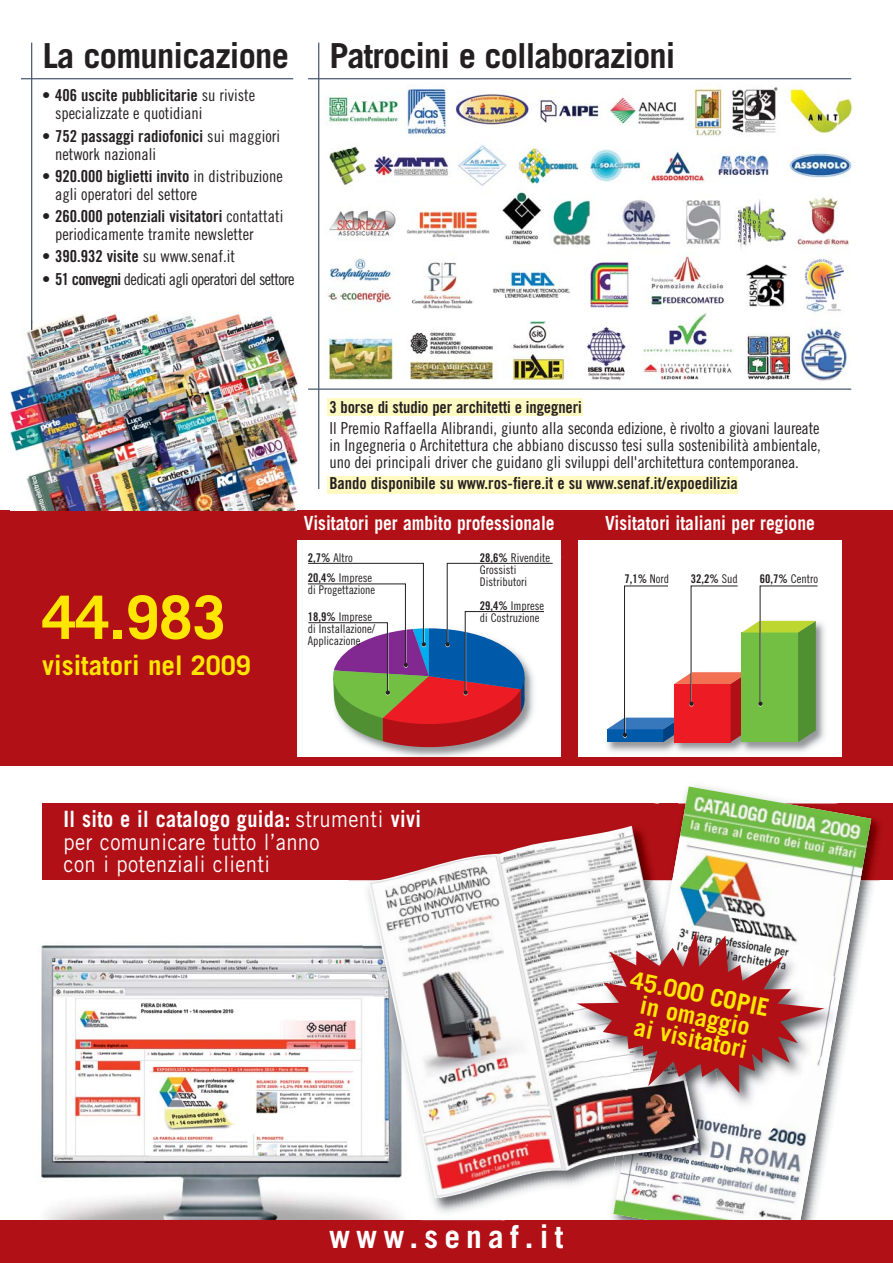
<style>
.page{position:relative;width:893px;height:1263px;background:#fff}
.page>*{position:absolute;margin:0;border:0;box-sizing:border-box;transform-origin:0 0}
.t1{font:700 60px "Trade Gothic";color:#ffe600}
.t2{font:700 34.5px "Trade Gothic";letter-spacing:-.03em;color:#231f20}
.t3{font:700 31.5px "Trade Gothic";letter-spacing:.195em;color:#fff}
.t4{font:700 27px "Trade Gothic";color:#ffe600}
.t5{font:700 24.3px/22.5px "Trade Gothic";color:#ffe600;text-align:center}
.t6{font:22.5px/22.5px "Trade Gothic";letter-spacing:.02em;color:#fff;scale:.9 1}
.t7{font:700 19.5px "Trade Gothic";color:#fff;scale:.9 1}
.t8{font:16.5px/17.2px "Trade Gothic Cond Eighteen";color:#231f20;text-align:justify}
.t9{font:16.5px "Trade Gothic Bold Cond Twenty";color:#231f20}
.t10{font:16.5px "Trade Gothic Cond Eighteen";letter-spacing:-.04em;color:#231f20}
.t11{font:12px/12px "Trade Gothic Cond Eighteen";color:#231f20}
.t12{font:12px "Trade Gothic Bold Cond Twenty";color:#231f20}
.s1{font-family:"Trade Gothic Cond Eighteen"}
.s2{font-family:"Trade Gothic Bold Cond Twenty"}
.s3{font-weight:700}
</style>
<div class="page">
<img style="left:325px;top:87px;width:530px;height:294px">
<div style="left:0;top:510px;width:892px;height:255px;background:#b01016"></div>
<div style="left:578px;top:510px;width:264px;height:255px;background:#fff"></div>
<img style="left:587px;top:622px;width:261px;height:144px">
<img style="left:41px;top:945px;width:308px;height:275px">
<div style="left:42px;top:804px;width:850px;height:76px;background:#b01016"></div>
<div style="left:327px;top:399px;width:255px;height:17px;background:#fffac2"></div>
<div style="left:327px;top:476px;width:411px;height:17px;background:#fffac2"></div>
<img style="left:11px;top:312px;width:287px;height:198px">
<hr style="left:31px;top:43px;width:1px;height:287px;background:#44526a">
<hr style="left:318px;top:43px;width:1px;height:446px;background:#44526a">
<img style="left:871px;top:818px;width:9px;height:61px">
<img style="left:613px;top:787px;width:258px;height:433px">
<div style="left:0;top:1220px;width:892px;height:43px;background:#b01016"></div>
<hr style="left:21px;top:78px;width:272px;height:1px;background:#44526a">
<hr style="left:308px;top:78px;width:543px;height:1px;background:#44526a">
<hr style="left:308px;top:389px;width:543px;height:1px;background:#44526a">
<div style="left:297px;top:510px;width:264px;height:255px;background:#fff"></div>
<img style="left:321px;top:749px;width:237px;height:17px">
<div style="left:297px;top:757px;width:264px;height:8px;background:#b01016"></div>
<div style="left:578px;top:757px;width:264px;height:8px;background:#b01016"></div>
<div style="left:578px;top:510px;width:264px;height:30px;background:#b01016"></div>
<div style="left:297px;top:510px;width:264px;height:30px;background:#b01016"></div>
<svg style="left:308px;top:563px;width:245px;height:186px"></svg>
<img style="left:349px;top:880px;width:305px;height:340px">
<img style="left:362px;top:942px;width:62px;height:278px">
<img style="left:699px;top:1170px;width:38px;height:26px">
<img style="left:421px;top:1220px;width:83px;height:1px">
<img style="left:425px;top:1230px;width:30px;height:7px">
<img style="left:368px;top:826px;width:331px;height:373px">
<svg style="left:859px;top:994px;width:3px;height:8px"></svg>
<img style="left:842px;top:982px;width:17px;height:58px">
<img style="left:674px;top:870px;width:168px;height:300px">
<img style="left:646px;top:880px;width:9px;height:12px">
<img style="left:654px;top:864px;width:13px;height:16px">
<img style="left:655px;top:880px;width:4px;height:51px">
<img style="left:665px;top:865px;width:9px;height:7px">
<img style="left:659px;top:872px;width:76px;height:292px">
<img style="left:548px;top:892px;width:107px;height:199px">
<img style="left:634px;top:1093px;width:64px;height:46px">
<svg style="left:577px;top:931px;width:247px;height:162px"></svg>
<svg style="left:607px;top:585px;width:211px;height:157px"></svg>
<img style="left:11px;top:386px;width:16px;height:5px">
<img style="left:17px;top:312px;width:33px;height:74px">
<svg style="left:31px;top:318px;width:1px;height:12px"></svg>
<div style="left:0;top:264px;width:17px;height:123px;background:#fff"></div>
<h2 class="t2" style="left:43px;top:43px;width:248px">La comunicazione</h2>
<p class="t9" style="left:42px;top:89px;width:214px"><span class="s1">•</span> 406 uscite pubblicitarie <span class="s1">su riviste</span></p>
<p class="t8" style="left:55px;top:106px;width:149px">specializzate e quotidiani</p>
<p class="t9" style="left:42px;top:130px;width:239px"><span class="s1">•</span> 752 passaggi radiofonici <span class="s1">sui maggiori</span></p>
<p class="t8" style="left:55px;top:146px;width:103px">network nazionali</p>
<p class="t9" style="left:42px;top:170px;width:242px"><span class="s1">•</span> 920.000 biglietti invito <span class="s1">in distribuzione</span></p>
<p class="t8" style="left:55px;top:187px;width:144px">agli operatori del settore</p>
<p class="t9" style="left:42px;top:210px;width:242px"><span class="s1">•</span> 260.000 potenziali visitatori <span class="s1">contattati</span></p>
<p class="t8" style="left:55px;top:227px;width:200px">periodicamente tramite newsletter</p>
<p class="t8" style="left:42px;top:249px;width:194px">• <span class="s2">390.932 visite</span> su www.senaf.it</p>
<p class="t10" style="left:42px;top:273px;width:254px">• <span class="s2">51 convegni</span> dedicati agli operatori del settore</p>
<h2 class="t2" style="left:329px;top:43px;width:347px">Patrocini e collaborazioni</h2>
<h1 class="t1" style="left:42px;top:596px;width:185px">44.983</h1>
<h3 class="t4" style="left:42px;top:655px;width:210px">visitatori nel 2009</h3>
<p class="t9" style="left:329px;top:401px;width:254px">3 borse di studio per architetti e ingegneri</p>
<p class="t8" style="left:329px;top:421px;width:493px">Il Premio Raffaella Alibrandi, giunto alla seconda edizione, è rivolto a giovani laureate in Ingegneria o Architettura che abbiano discusso tesi sulla sostenibilità ambientale, uno dei principali driver che guidano gli sviluppi dell'architettura contemporanea.</p>
<p class="t9" style="left:329px;top:477px;width:410px">Bando disponibile su www.ros-fiere.it e su www.senaf.it/expoedilizia</p>
<p class="t7" style="left:304px;top:516px;width:280px">Visitatori per ambito professionale</p>
<p class="t7" style="left:605px;top:516px;width:235px">Visitatori italiani per regione</p>
<p class="t11" style="left:308px;top:552px;width:46px"><span class="s2">2,7%</span> Altro</p>
<p class="t11" style="left:480px;top:552px;width:72px"><span class="s2">28,6%</span> Rivendite<br>Grossisti<br>Distributori</p>
<p class="t11" style="left:480px;top:600px;width:66px"><span class="s2">29,4%</span> Imprese di Costruzione</p>
<p class="t11" style="left:308px;top:573px;width:69px"><span class="s2">20,4%</span> Imprese di Progettazione</p>
<p class="t11" style="left:308px;top:612px;width:69px"><span class="s2">18,9%</span> Imprese di Installazione/<br>Applicazione</p>
<p class="t12" style="left:624px;top:574px;width:46px">7,1% <span class="s1">Nord</span></p>
<p class="t12" style="left:691px;top:574px;width:48px">32,2% <span class="s1">Sud</span></p>
<p class="t11" style="left:760px;top:573px;width:60px"><span class="s2">60,7%</span> Centro</p>
<h3 class="t6" style="left:64px;top:810px;width:399px"><span class="s3">Il sito e il catalogo guida:</span> strumenti <span class="s3">vivi </span>per comunicare tutto l’anno<br>con i potenziali clienti</h3>
<h3 class="t5" style="left:633px;top:971px;width:142px;rotate:12deg">45.000 COPIE in omaggio<br>ai visitatori</h3>
<h3 class="t3" style="left:329px;top:1225px;width:236px">www.senaf.it</h3>
</div>
